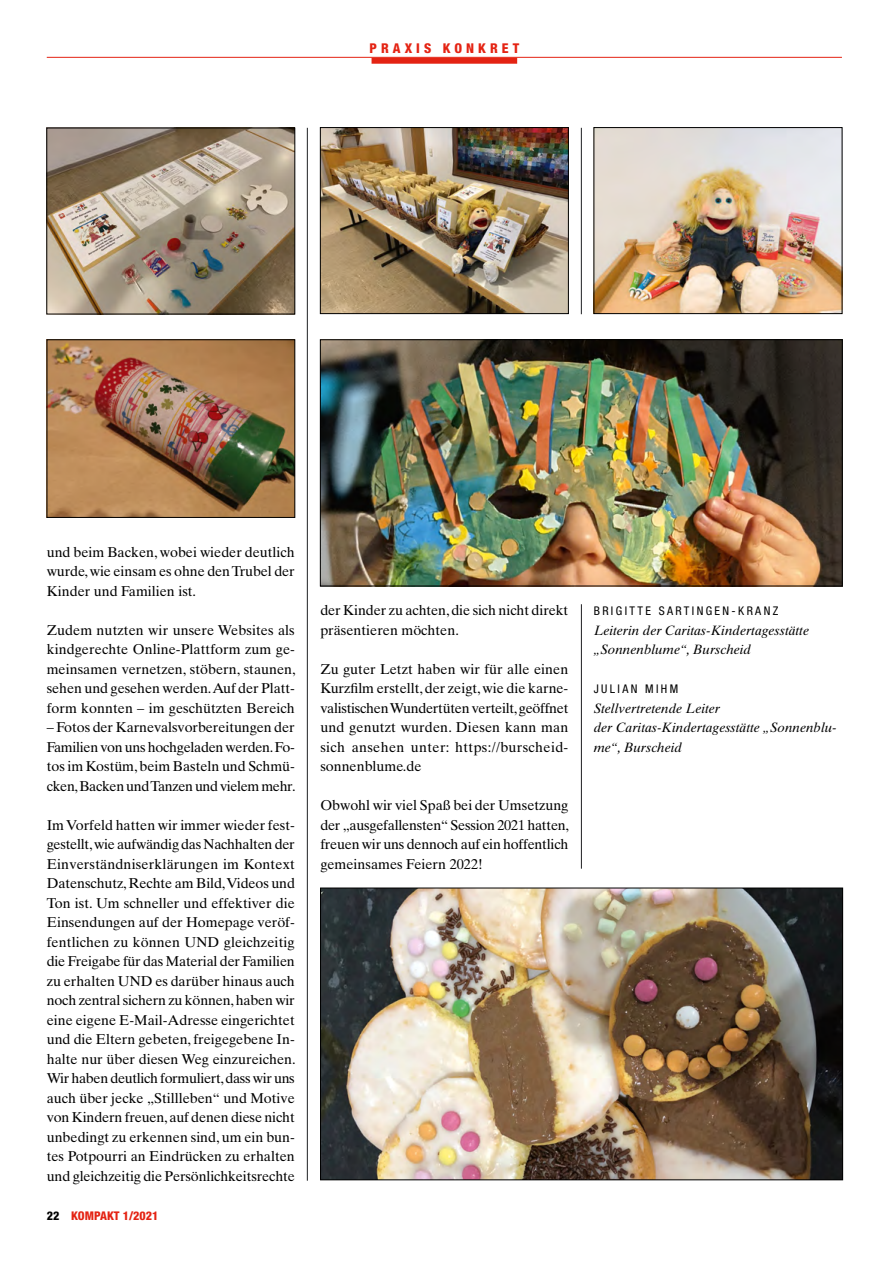
<style>
.page{position:relative;width:893px;height:1263px;background:#fff}
.page>*{position:absolute;margin:0;border:0;box-sizing:border-box;transform-origin:0 0}
.Fließtext{font:14.25px/19.5px "Times Ten";letter-spacing:-.005em;color:#000;text-align:justify}
.Bildunterschrift{font:italic 13.5px/19.5px "Times Ten";color:#000}
.kopfzeile{font:800 condensed 13.5px "Helvetica Neue";letter-spacing:.3em;color:#e42313}
.credits{font:condensed 12px "Helvetica Neue";letter-spacing:.2em;color:#000}
.t1{font:800 condensed 12px "Helvetica Neue";color:#e42313}
.s1{color:#000}
</style>
<div class="page">
<hr style="left:47px;top:57px;width:795px;height:1px;background:#e42313">
<div style="left:372px;top:58px;width:145px;height:6px;background:#e42313"></div>
<hr style="left:307px;top:128px;width:1px;height:1053px;background:#1f2023">
<hr style="left:581px;top:128px;width:1px;height:186px;background:#1f2023">
<hr style="left:581px;top:604px;width:1px;height:265px;background:#1f2023">
<img style="left:49px;top:130px;width:244px;height:182px">
<div style="left:47px;top:128px;width:248px;height:186px;border:1px solid #000"></div>
<img style="left:322px;top:129px;width:245px;height:183px">
<div style="left:320px;top:127px;width:249px;height:187px;border:1px solid #000"></div>
<img style="left:596px;top:129px;width:244px;height:183px">
<div style="left:594px;top:127px;width:248px;height:187px;border:1px solid #000"></div>
<img style="left:322px;top:342px;width:518px;height:242px">
<div style="left:320px;top:340px;width:522px;height:246px;border:1px solid #000"></div>
<img style="left:49px;top:342px;width:244px;height:174px">
<div style="left:47px;top:340px;width:248px;height:178px;border:1px solid #000"></div>
<img style="left:322px;top:890px;width:519px;height:288px">
<div style="left:320px;top:888px;width:523px;height:292px;border:1px solid #000"></div>
<p class="kopfzeile" style="left:369px;top:40px;width:151px">PRAXIS KONKRET</p>
<p class="Fließtext" style="left:47px;top:542px;width:250px">und beim Backen, wobei wieder deutlich wurde, wie einsam es ohne den Trubel der Kinder und Familien ist.</p>
<p class="Fließtext" style="left:47px;top:620px;width:250px">Zudem nutzten wir unsere Websites als kindgerechte Online-Plattform zum ge&shy;meinsamen vernetzen, stöbern, staunen, sehen und gesehen werden. Auf der Platt&shy;form konnten – im geschützten Bereich</p>
<p class="Fließtext" style="left:47px;top:717px;width:250px">– Fotos der Karnevalsvorbereitungen der Familien von uns hochgeladen werden. Fo&shy;tos im Kostüm, beim Basteln und Schmü&shy;cken, Backen und Tanzen und vielem mehr.</p>
<p class="Fließtext" style="left:47px;top:815px;width:250px">Im Vorfeld hatten wir immer wieder fest&shy;gestellt, wie aufwändig das Nachhalten der Einverständniserklärungen im Kontext Datenschutz, Rechte am Bild, Videos und Ton ist. Um schneller und effektiver die Einsendungen auf der Homepage veröf&shy;fentlichen zu können UND gleichzeitig die Freigabe für das Material der Familien zu erhalten UND es darüber hinaus auch noch zentral sichern zu können, haben wir eine eigene E-Mail-Adresse eingerichtet und die Eltern gebeten, freigegebene In&shy;halte nur über diesen Weg einzureichen.<br>Wir haben deutlich formuliert, dass wir uns auch über jecke „Stillleben“ und Motive von Kindern freuen, auf denen diese nicht unbedingt zu erkennen sind, um ein bun&shy;tes Potpourri an Eindrücken zu erhalten und gleichzeitig die Persönlichkeitsrechte</p>
<p class="t1" style="left:47px;top:1208px;width:113px"><span class="s1">22</span> KOMPAKT 1/2021</p>
<p class="Fließtext" style="left:320px;top:600px;width:250px">der Kinder zu achten, die sich nicht direkt präsentieren möchten.</p>
<p class="Fließtext" style="left:320px;top:659px;width:250px">Zu guter Letzt haben wir für alle einen Kurzfilm erstellt, der zeigt, wie die karne&shy;valistischen Wundertüten verteilt, geöffnet und genutzt wurden. Diesen kann man sich ansehen unter: https://burscheid&shy;sonnenblume.de</p>
<p class="Fließtext" style="left:320px;top:795px;width:250px">Obwohl wir viel Spaß bei der Umsetzung der „ausgefallensten“ Session 2021 hatten, freuen wir uns dennoch auf ein hoffentlich gemeinsames Feiern 2022!</p>
<p class="credits" style="left:594px;top:604px;width:186px">BRIGITTE SARTINGEN-KRANZ</p>
<p class="Bildunterschrift" style="left:594px;top:620px;width:217px">Leiterin der Caritas-Kindertagesstätte „Sonnenblume“, Burscheid</p>
<p class="credits" style="left:594px;top:682px;width:86px">JULIAN MIHM</p>
<p class="Bildunterschrift" style="left:594px;top:698px;width:128px">Stellvertretende Leiter</p>
<p class="Bildunterschrift" style="left:594px;top:718px;width:245px">der Caritas-Kindertagesstätte „Sonnenblu&shy;me“, Burscheid</p>
</div>
